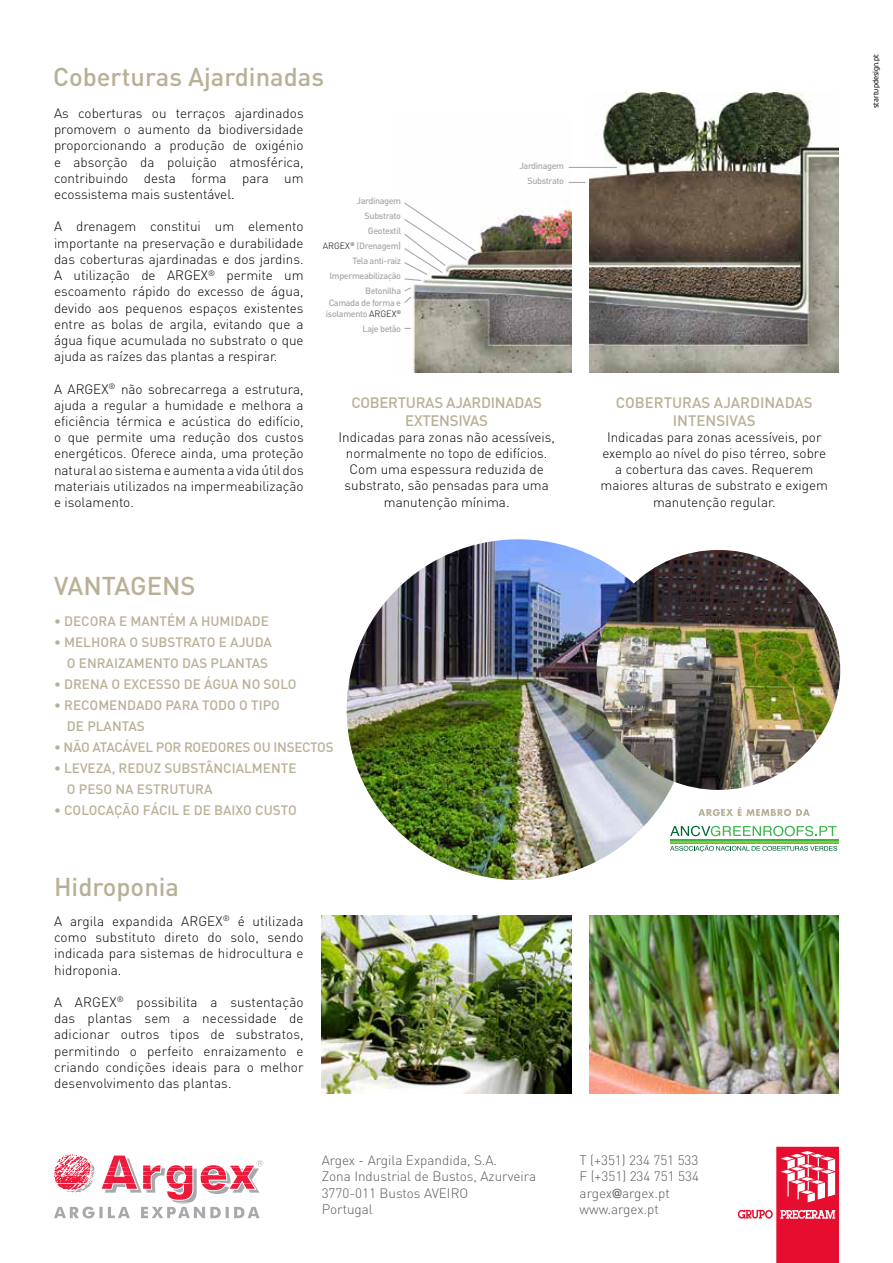
<style>
.page{position:relative;width:893px;height:1263px;background:#fff}
.page>*{position:absolute;margin:0;border:0;box-sizing:border-box;transform-origin:0 0}
.t1{font:500 25.5px "DIN";color:#b9b098}
.t2{font:500 15px/18px "DIN";letter-spacing:-.015em;color:#b9b098;text-align:center}
.t3{font:300 13.5px/16.2px "DIN";color:#000;text-align:justify}
.t4{font:500 13.5px/21px "DIN";color:#b9b098}
.t5{font:300 13.5px/16.2px "DIN";color:#58595b}
.t6{font:500 13.5px "DIN";letter-spacing:-.02em;color:#b9b098}
.t7{font:500 9px/15px "DIN";letter-spacing:-.04em;color:#a7a9ac;text-align:right}
.t8{font:7.5px "Neo Tech Alt";color:#000}
.s1{font-weight:300;color:#000}
.s2{font-family:"Franklin Gothic";font-weight:400}
</style>
<div class="page">
<img style="left:590px;top:92px;width:249px;height:281px">
<img style="left:404px;top:166px;width:167px;height:207px">
<svg style="left:54px;top:1154px;width:209px;height:64px"></svg>
<svg style="left:738px;top:1147px;width:101px;height:116px"></svg>
<img style="left:322px;top:915px;width:249px;height:178px">
<img style="left:589px;top:915px;width:250px;height:178px">
<img style="left:347px;top:539px;width:343px;height:341px">
<svg style="left:698px;top:806px;width:112px;height:10px"></svg>
<svg style="left:569px;top:182px;width:16px;height:1px"></svg>
<hr style="left:569px;top:167px;width:48px;height:1px;background:#a7a9ac">
<svg style="left:404px;top:201px;width:73px;height:103px"></svg>
<hr style="left:670px;top:842px;width:168px;height:2px;background:#939598">
<hr style="left:670px;top:840px;width:168px;height:2px;background:#8dc63f">
<svg style="left:670px;top:826px;width:167px;height:10px"></svg>
<svg style="left:670px;top:845px;width:167px;height:7px"></svg>
<hr style="left:670px;top:840px;width:168px;height:1px;background:#39b54a">
<img style="left:597px;top:550px;width:243px;height:240px">
<h1 class="t1" style="left:53px;top:61px;width:272px">Coberturas Ajardinadas</h1>
<p class="t3" style="left:54px;top:105px;width:251px">As coberturas ou terraços ajardinados promovem o aumento da biodiversidade proporcionando a produção de oxigénio e absorção da poluição atmosférica, contribuindo desta forma para um ecossistema mais sustentável.</p>
<p class="t3" style="left:54px;top:218px;width:251px">A drenagem constitui um elemento importante na preservação e durabilidade das coberturas ajardinadas e dos jardins.<br>A utilização de ARGEX<sup>®</sup> permite um escoamento rápido do excesso de água, devido aos pequenos espaços existentes entre as bolas de argila, evitando que a água fique acumulada no substrato o que ajuda as raízes das plantas a respirar.</p>
<p class="t3" style="left:54px;top:380px;width:251px">A ARGEX<sup>®</sup> não sobrecarrega a estrutura, ajuda a regular a humidade e melhora a eficiência térmica e acústica do edifício, o que permite uma redução dos custos energéticos. Oferece ainda, uma proteção natural ao sistema e aumenta a vida útil dos materiais utilizados na impermeabilização e isolamento.</p>
<p class="t7" style="left:323px;top:193px;width:80px">Jardinagem<br>Substrato<br>Geotextil<br><span class="s1">ARGEX</span><sup>®</sup> (Drenagem)<br>Tela anti-raiz<br>Impermeabilização<br>Betonilha</p>
<p class="t7" style="left:326px;top:297px;width:77px;line-height:10.8px;text-align:center">Camada de forma e isolamento <span class="s1">ARGEX</span><sup>®</sup></p>
<p class="t7" style="left:363px;top:321px;width:40px">Laje betão</p>
<p class="t7" style="left:519px;top:158px;width:46px">Jardinagem<br>Substrato</p>
<p class="t2" style="left:351px;top:393px;width:192px">COBERTURAS AJARDINADAS<br>EXTENSIVAS</p>
<p class="t3" style="left:338px;top:429px;width:218px;text-align:center">Indicadas para zonas não acessíveis, normalmente no topo de edifícios.<br>Com uma espessura reduzida de substrato, são pensadas para uma manutenção mínima.</p>
<h1 class="t1" style="left:54px;top:569px;width:143px">VANTAGENS</h1>
<p class="t4" style="left:54px;top:610px;width:216px">• DECORA E MANTÉM A HUMIDADE</p>
<p class="t4" style="left:54px;top:631px;width:219px;text-align:right">• MELHORA O SUBSTRATO E AJUDA<br>O ENRAIZAMENTO DAS PLANTAS</p>
<p class="t4" style="left:54px;top:673px;width:244px">• DRENA O EXCESSO DE ÁGUA NO SOLO</p>
<p class="t4" style="left:67px;top:694px;width:214px;text-indent:-13px">• RECOMENDADO PARA TODO O TIPO<br>DE PLANTAS</p>
<p class="t6" style="left:54px;top:738px;width:281px">• NÃO ATACÁVEL POR ROEDORES OU INSECTOS</p>
<p class="t4" style="left:67px;top:757px;width:231px;text-indent:-13px">• LEVEZA, REDUZ SUBSTÂNCIALMENTE<br>O PESO NA ESTRUTURA</p>
<p class="t4" style="left:54px;top:799px;width:244px">• COLOCAÇÃO FÁCIL E DE BAIXO CUSTO</p>
<h1 class="t1" style="left:54px;top:870px;width:127px">Hidroponia</h1>
<p class="t3" style="left:54px;top:913px;width:251px">A argila expandida ARGEX<sup>®</sup> é utilizada como substituto direto do solo, sendo indicada para sistemas de hidrocultura e hidroponia.</p>
<p class="t3" style="left:54px;top:994px;width:251px">A ARGEX<sup>®</sup> possibilita a sustentação das plantas sem a necessidade de adicionar outros tipos de substratos, permitindo o perfeito enraizamento e criando condições ideais para o melhor desenvolvimento das plantas.</p>
<p class="t2" style="left:616px;top:393px;width:198px">COBERTURAS AJARDINADAS<br>INTENSIVAS</p>
<p class="t3" style="left:600px;top:429px;width:229px;text-align:center">Indicadas para zonas acessíveis, por exemplo ao nível do piso térreo, sobre a cobertura das caves. Requerem maiores alturas de substrato e exigem manutenção regular.</p>
<p class="t5" style="left:322px;top:1152px;width:216px">Argex - Argila Expandida, S.A.<br>Zona Industrial de Bustos, Azurveira<br>3770-011 Bustos AVEIRO<br>Portugal</p>
<p class="t5" style="left:580px;top:1152px;width:121px">T (+351) 234 751 533<br>F (+351) 234 751 534 argex<span class="s2">@</span>argex.pt www.argex.pt</p>
<p class="t8" style="left:871px;top:108px;width:55px;rotate:-90deg">startupdesign.pt</p>
</div>
